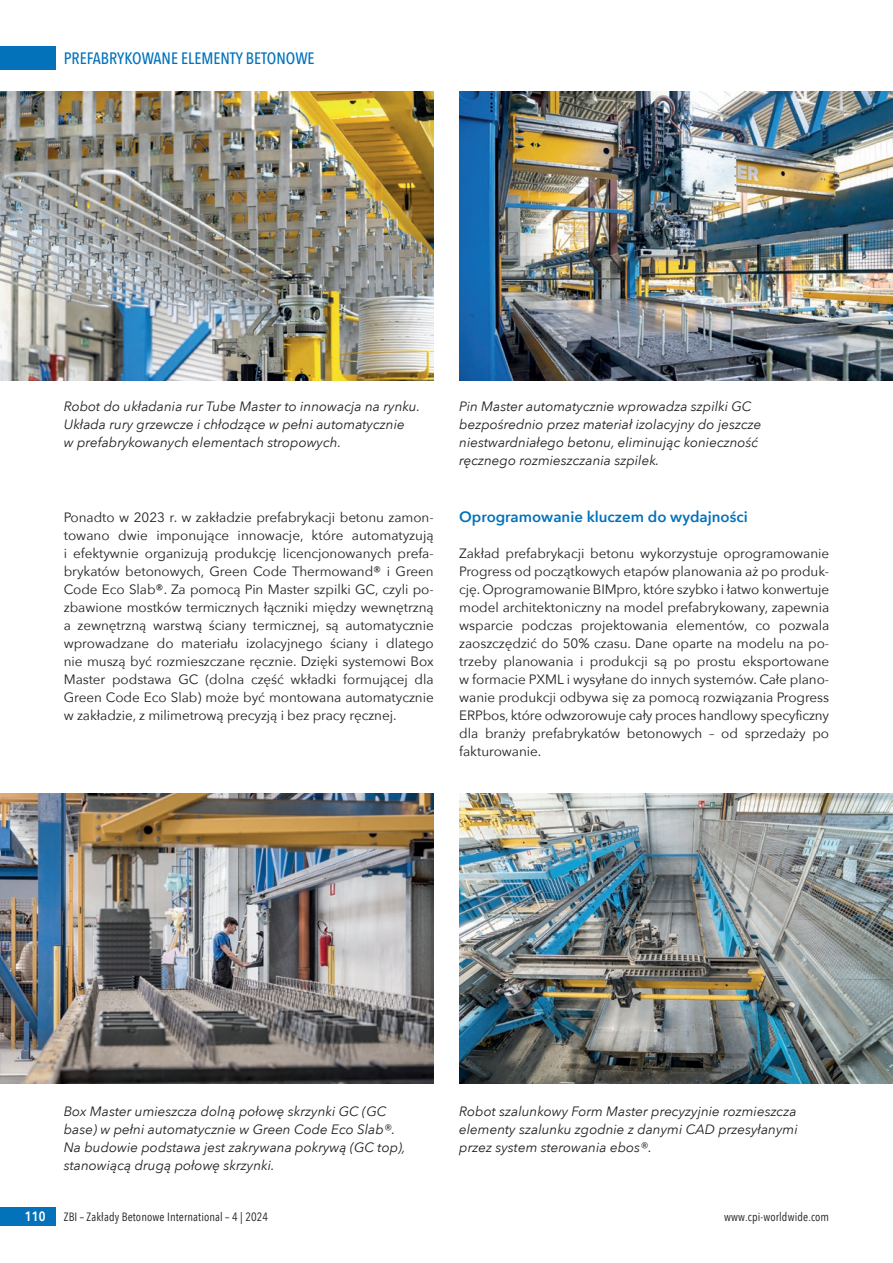
<style>
.page{position:relative;width:893px;height:1263px;background:#fff}
.page>*{position:absolute;margin:0;border:0;box-sizing:border-box;transform-origin:0 0}
.t1{font:16.5px "Avenir Next Cond Md";color:#0372bb}
.t2{font:15px "Avenir Next Dm Bd";color:#0372bb}
.t3{font:13.5px/18px "Avenir Next";letter-spacing:-.005em;color:#231f20;text-align:justify}
.t4{font:italic 13.5px/18px "Avenir Next";color:#231f20}
.t5{font:13.5px "Avenir Next Cond Dm Bd";color:#fff}
.t6{font:12px "Avenir Next Cond";letter-spacing:.01em;color:#231f20}
</style>
<div class="page">
<div style="left:0;top:47px;width:55px;height:23px;background:#0372bb"></div>
<div style="left:0;top:1208px;width:55px;height:18px;background:#0372bb"></div>
<img style="left:0;top:91px;width:434px;height:290px">
<img style="left:459px;top:91px;width:434px;height:290px">
<img style="left:0;top:794px;width:434px;height:289px">
<img style="left:459px;top:794px;width:434px;height:289px">
<p class="t1" style="left:64px;top:49px;width:252px">PREFABRYKOWANE ELEMENTY BETONOWE</p>
<p class="t4" style="left:64px;top:397px;width:358px">Robot do układania rur Tube Master to innowacja na rynku.<br>Układa rury grzewcze i chłodzące w pełni automatycznie<br>w prefabrykowanych elementach stropowych.</p>
<p class="t4" style="left:459px;top:397px;width:304px">Pin Master automatycznie wprowadza szpilki GC bezpośrednio przez materiał izolacyjny do jeszcze niestwardniałego betonu, eliminując konieczność ręcznego rozmieszczania szpilek.</p>
<p class="t3" style="left:64px;top:508px;width:371px">Ponadto w 2023 r. w zakładzie prefabrykacji betonu zamon&shy;towano dwie imponujące innowacje, które automatyzują i efektywnie organizują produkcję licencjonowanych prefa&shy;brykatów betonowych, Green Code Thermowand® i Green Code Eco Slab®. Za pomocą Pin Master szpilki GC, czyli po&shy;zbawione mostków termicznych łączniki między wewnętrzną a zewnętrzną warstwą ściany termicznej, są automatycznie wprowadzane do materiału izolacyjnego ściany i dlatego nie muszą być rozmieszczane ręcznie. Dzięki systemowi Box Master podstawa GC (dolna część wkładki formującej dla Green Code Eco Slab) może być montowana automatycznie w zakładzie, z milimetrową precyzją i bez pracy ręcznej.</p>
<p class="t2" style="left:459px;top:504px;width:290px">Oprogramowanie kluczem do wydajności</p>
<p class="t3" style="left:459px;top:544px;width:371px">Zakład prefabrykacji betonu wykorzystuje oprogramowanie Progress od początkowych etapów planowania aż po produk&shy;cję. Oprogramowanie BIMpro, które szybko i łatwo konwertuje model architektoniczny na model prefabrykowany, zapewnia wsparcie podczas projektowania elementów, co pozwala zaoszczędzić do 50% czasu. Dane oparte na modelu na po&shy;trzeby planowania i produkcji są po prostu eksportowane w formacie PXML i wysyłane do innych systemów. Całe plano&shy;wanie produkcji odbywa się za pomocą rozwiązania Progress ERPbos, które odwzorowuje cały proces handlowy specyficzny dla branży prefabrykatów betonowych – od sprzedaży po fakturowanie.</p>
<p class="t4" style="left:64px;top:1102px;width:344px">Box Master umieszcza dolną połowę skrzynki GC (GC base) w pełni automatycznie w Green Code Eco Slab®.<br>Na budowie podstawa jest zakrywana pokrywą (GC top), stanowiącą drugą połowę skrzynki.</p>
<p class="t4" style="left:459px;top:1102px;width:340px;text-align:justify">Robot szalunkowy Form Master precyzyjnie rozmieszcza elementy szalunku zgodnie z danymi CAD przesyłanymi przez system sterowania ebos®.</p>
<p class="t5" style="left:25px;top:1205px;width:22px">110</p>
<p class="t6" style="left:64px;top:1207px;width:206px">ZBI – Zakłady Betonowe International – 4 | 2024</p>
<p class="t6" style="left:724px;top:1207px;width:107px">www.cpi-worldwide.com</p>
</div>
